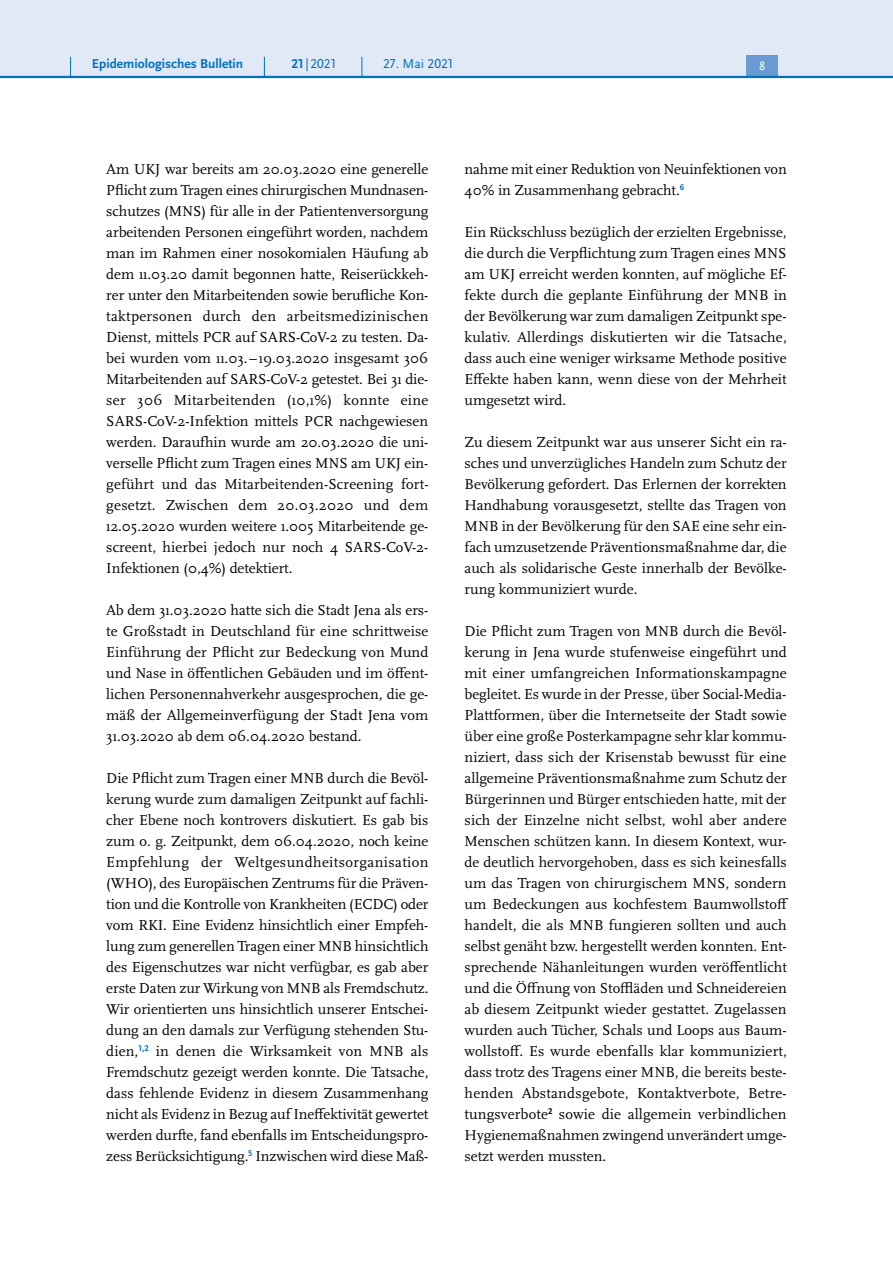
<style>
.page{position:relative;width:893px;height:1263px;background:#fff}
.page>*{position:absolute;margin:0;border:0;box-sizing:border-box;transform-origin:0 0}
.P_-_Fließtext{font:15px/21px "Scala Pro";color:#000;text-align:justify}
.t1{font:700 13.5px "Scala Sans Pro";color:#0072bc}
.t2{font:13.5px "Scala Sans Pro";color:#0072bc}
.t3{font:12.45px "Scala Sans Pro";color:#fff}
.s1{font-weight:700}
</style>
<div class="page">
<div style="left:0;top:0;width:893px;height:77px;background:#e1e8f6"></div>
<div style="left:746px;top:55px;width:32px;height:21px;background:#679bd2"></div>
<hr style="left:0;top:76px;width:893px;height:2px;background:#0072bc">
<svg style="left:70px;top:57px;width:1px;height:19px"></svg>
<svg style="left:264px;top:57px;width:1px;height:19px"></svg>
<svg style="left:362px;top:57px;width:1px;height:19px"></svg>
<p class="t1" style="left:92px;top:55px;width:153px">Epidemiologisches Bulletin</p>
<p class="t2" style="left:291px;top:55px;width:46px"><span class="s1">21</span> | 2021</p>
<p class="t2" style="left:383px;top:55px;width:71px">27. Mai 2021</p>
<p class="t3" style="left:759px;top:59px;width:8px">8</p>
<p class="P_-_Fließtext" style="left:106px;top:158px;width:324px">Am UKJ war bereits am 20.03.2020 eine generelle Pflicht zum Tragen eines chirurgischen Mundnasen&shy;schutzes (MNS) für alle in der Patientenversorgung arbeitenden Personen eingeführt worden, nachdem man im Rahmen einer nosokomialen Häufung ab dem 11.03.20 damit begonnen hatte, Reiserückkeh&shy;rer unter den Mitarbeitenden sowie berufliche Kon&shy;taktpersonen durch den arbeitsmedizinischen Dienst, mittels PCR auf SARS-CoV-2 zu testen. Da&shy;bei wurden vom 11.03.–19.03.2020 insgesamt 306<br>Mitarbeitenden auf SARS-CoV-2 getestet. Bei 31 die&shy;ser 306 Mitarbeitenden (10,1%) konnte eine SARS-CoV-2-Infektion mittels PCR nachgewiesen werden. Daraufhin wurde am 20.03.2020 die uni&shy;verselle Pflicht zum Tragen eines MNS am UKJ ein&shy;geführt und das Mitarbeitenden-Screening fort&shy;gesetzt. Zwischen dem 20.03.2020 und dem 12.05.2020 wurden weitere 1.005 Mitarbeitende ge&shy;screent, hierbei jedoch nur noch 4 SARS-CoV-2- Infektionen (0,4%) detektiert.</p>
<p class="P_-_Fließtext" style="left:106px;top:599px;width:324px">Ab dem 31.03.2020 hatte sich die Stadt Jena als ers&shy;te Großstadt in Deutschland für eine schrittweise Einführung der Pflicht zur Bedeckung von Mund und Nase in öffentlichen Gebäuden und im öffent&shy;lichen Personennahverkehr ausgesprochen, die ge&shy;mäß der Allgemeinverfügung der Stadt Jena vom 31.03.2020 ab dem 06.04.2020 bestand.</p>
<p class="P_-_Fließtext" style="left:106px;top:767px;width:324px">Die Pflicht zum Tragen einer MNB durch die Bevöl&shy;kerung wurde zum damaligen Zeitpunkt auf fachli&shy;cher Ebene noch kontrovers diskutiert. Es gab bis zum o. g. Zeitpunkt, dem 06.04.2020, noch keine Empfehlung der Weltgesundheitsorganisation (WHO), des Europäischen Zentrums für die Präven&shy;tion und die Kontrolle von Krankheiten (ECDC) oder vom RKI. Eine Evidenz hinsichtlich einer Empfeh&shy;lung zum generellen Tragen einer MNB hinsichtlich des Eigenschutzes war nicht verfügbar, es gab aber erste Daten zur Wirkung von MNB als Fremdschutz.<br>Wir orientierten uns hinsichtlich unserer Entschei&shy;dung an den damals zur Verfügung stehenden Stu&shy;dien,<sup>1,2</sup> in denen die Wirksamkeit von MNB als Fremdschutz gezeigt werden konnte. Die Tatsache, dass fehlende Evidenz in diesem Zusammenhang nicht als Evidenz in Bezug auf Ineffektivität gewertet werden durfte, fand ebenfalls im Entscheidungspro&shy;zess Berücksichtigung.<sup>5</sup> Inzwischen wird diese Maß-</p>
<p class="P_-_Fließtext" style="left:465px;top:158px;width:324px">nahme mit einer Reduktion von Neuinfektionen von<br>40% in Zusammenhang gebracht.<sup>6</sup></p>
<p class="P_-_Fließtext" style="left:465px;top:221px;width:324px">Ein Rückschluss bezüglich der erzielten Ergebnisse, die durch die Verpflichtung zum Tragen eines MNS am UKJ erreicht werden konnten, auf mögliche Ef&shy;fekte durch die geplante Einführung der MNB in der Bevölkerung war zum damaligen Zeitpunkt spe&shy;kulativ. Allerdings diskutierten wir die Tatsache, dass auch eine weniger wirksame Methode positive Effekte haben kann, wenn diese von der Mehrheit umgesetzt wird.</p>
<p class="P_-_Fließtext" style="left:465px;top:431px;width:324px">Zu diesem Zeitpunkt war aus unserer Sicht ein ra&shy;sches und unverzügliches Handeln zum Schutz der Bevölkerung gefordert. Das Erlernen der korrekten Handhabung vorausgesetzt, stellte das Tragen von MNB in der Bevölkerung für den SAE eine sehr ein&shy;fach umzusetzende Präventionsmaßnahme dar, die auch als solidarische Geste innerhalb der Bevölke&shy;rung kommuniziert wurde.</p>
<p class="P_-_Fließtext" style="left:465px;top:620px;width:326px;text-align:left">Die Pflicht zum Tragen von MNB durch die Bevöl&shy;kerung in Jena wurde stufenweise eingeführt und mit einer umfangreichen Informationskampagne begleitet. Es wurde in der Presse, über Social-Media-Plattformen, über die Internetseite der Stadt sowie über eine große Posterkampagne sehr klar kommu&shy;niziert, dass sich der Krisenstab bewusst für eine allgemeine Präventionsmaßnahme zum Schutz der Bürgerinnen und Bürger entschieden hatte, mit der sich der Einzelne nicht selbst, wohl aber andere Menschen schützen kann. In diesem Kontext, wur&shy;de deutlich hervorgehoben, dass es sich keinesfalls um das Tragen von chirurgischem MNS, sondern um Bedeckungen aus kochfestem Baumwollstoff handelt, die als MNB fungieren sollten und auch selbst genäht bzw. hergestellt werden konnten. Ent&shy;sprechende Nähanleitungen wurden veröffentlicht und die Öffnung von Stoffläden und Schneidereien ab diesem Zeitpunkt wieder gestattet. Zugelassen wurden auch Tücher, Schals und Loops aus Baum&shy;wollstoff. Es wurde ebenfalls klar kommuniziert, dass trotz des Tragens einer MNB, die bereits beste&shy;henden Abstandsgebote, Kontaktverbote, Betre&shy;tungsverbote<sup>2</sup> sowie die allgemein verbindlichen Hygienemaßnahmen zwingend unverändert umge&shy;setzt werden mussten.</p>
</div>
